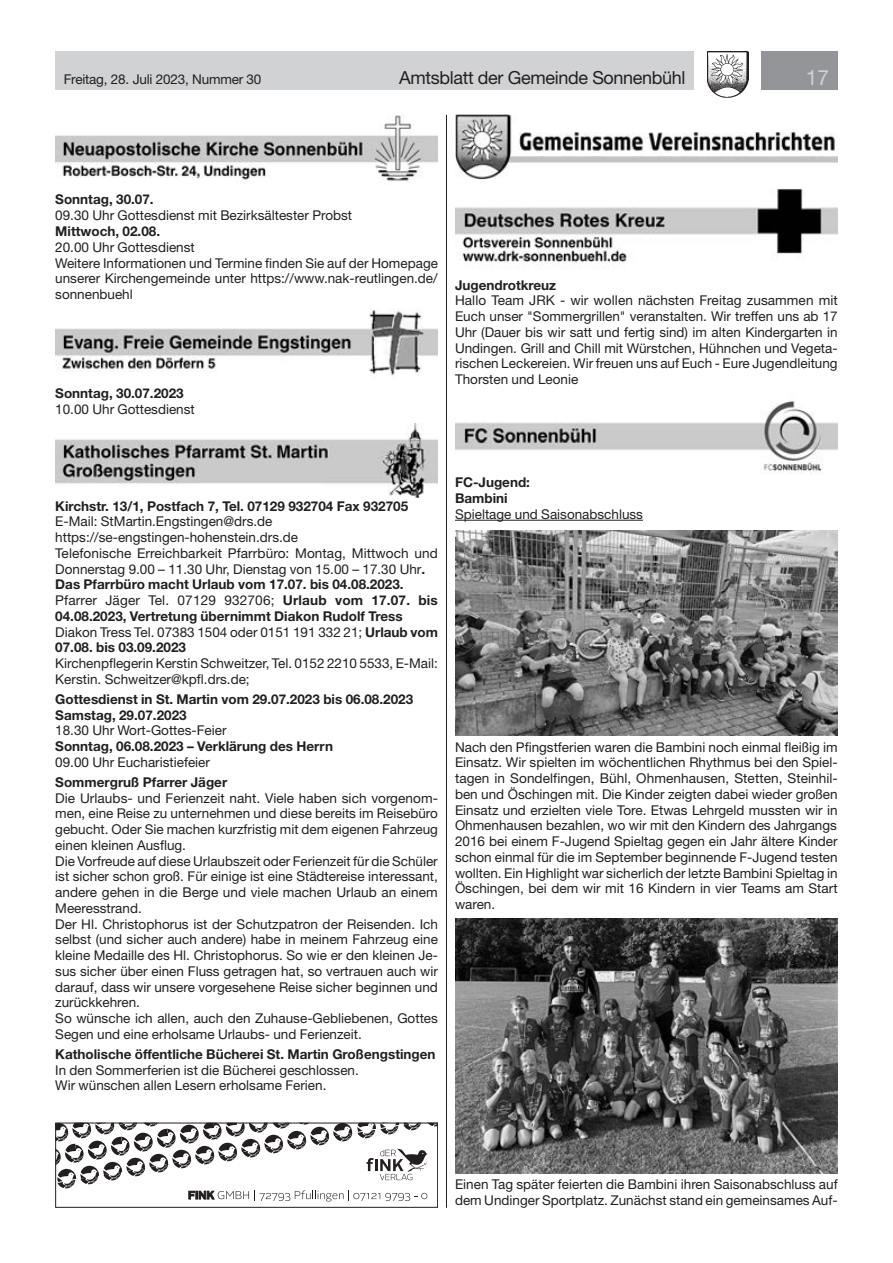
<style>
.page{position:relative;width:893px;height:1263px;background:#fff}
.page>*{position:absolute;margin:0;border:0;box-sizing:border-box;transform-origin:0 0}
.t1{font:21px "Helvetica Neue LT Std";color:#d1d2d4}
.t2{font:18px "Helvetica Neue LT Std";letter-spacing:-.02em;color:#231f20}
.t3{font:13.5px/15.8px "Helvetica Neue LT Std";color:#231f20}
.t4{font:700 13.5px/15.8px "Helvetica Neue LT Std";color:#231f20}
.s1{font-weight:700}
</style>
<div class="page">
<div style="left:55px;top:51px;width:639px;height:38px;background:#d1d2d4"></div>
<div style="left:761px;top:51px;width:77px;height:38px;background:#939598"></div>
<img style="left:707px;top:51px;width:41px;height:47px">
<img style="left:55px;top:115px;width:383px;height:66px">
<img style="left:55px;top:310px;width:383px;height:66px">
<img style="left:55px;top:424px;width:383px;height:73px">
<hr style="left:455px;top:520px;width:188px;height:1px;background:#231f20">
<img style="left:455px;top:115px;width:383px;height:64px">
<img style="left:455px;top:189px;width:383px;height:74px">
<img style="left:455px;top:400px;width:383px;height:74px">
<img style="left:455px;top:531px;width:383px;height:205px">
<img style="left:456px;top:919px;width:381px;height:254px">
<hr style="left:446px;top:115px;width:1px;height:1093px;background:#231f20">
<div style="left:55px;top:1123px;width:383px;height:85px;border:1px solid #231f20"></div>
<svg style="left:55px;top:1123px;width:383px;height:78px"></svg>
<p class="t3" style="left:64px;top:71px;width:199px">Freitag, 28. Juli 2023, Nummer 30</p>
<h2 class="t2" style="left:399px;top:67px;width:288px">Amtsblatt der Gemeinde Sonnenbühl</h2>
<h1 class="t1" style="left:806px;top:65px;width:25px">17</h1>
<p class="t4" style="left:55px;top:191px;width:100px">Sonntag, 30.07.</p>
<p class="t3" style="left:55px;top:207px;width:298px">09.30 Uhr Gottesdienst mit Bezirksältester Probst</p>
<p class="t4" style="left:55px;top:223px;width:106px">Mittwoch, 02.08.</p>
<p class="t3" style="left:55px;top:239px;width:384px">20.00 Uhr Gottesdienst<br>Weitere Informationen und Termine finden Sie auf der Homepage unserer Kirchengemeinde unter https://www.nak-reutlingen.de/ sonnenbuehl</p>
<p class="t4" style="left:55px;top:385px;width:130px">Sonntag, 30.07.2023</p>
<p class="t3" style="left:55px;top:401px;width:141px">10.00 Uhr Gottesdienst</p>
<p class="t4" style="left:455px;top:277px;width:103px">Jugendrotkreuz</p>
<p class="t3" style="left:455px;top:292px;width:384px;text-align:justify">Hallo Team JRK - wir wollen nächsten Freitag zusammen mit Euch unser "Sommergrillen" veranstalten. Wir treffen uns ab 17<br>Uhr (Dauer bis wir satt und fertig sind) im alten Kindergarten in Undingen. Grill and Chill mit Würstchen, Hühnchen und Vegeta&shy;rischen Leckereien. Wir freuen uns auf Euch - Eure Jugendleitung Thorsten und Leonie</p>
<p class="t4" style="left:55px;top:498px;width:354px">Kirchstr. 13/1, Postfach 7, Tel. 07129 932704 Fax 932705</p>
<p class="t3" style="left:55px;top:513px;width:384px">E-Mail: StMartin.Engstingen@drs.de https://se-engstingen-hohenstein.drs.de<br>Telefonische Erreichbarkeit Pfarrbüro: Montag, Mittwoch und Donnerstag 9.00 – 11.30 Uhr, Dienstag von 15.00 – 17.30 Uhr<span class="s1">.<br>Das Pfarrbüro macht Urlaub vom 17.07. bis 04.08.2023.<br></span>Pfarrer Jäger Tel. 07129 932706; <span class="s1">Urlaub vom 17.07. bis 04.08.2023, Vertretung übernimmt Diakon Rudolf Tress </span>Diakon Tress Tel. 07383 1504 oder 0151 191 332 21; <span class="s1">Urlaub vom 07.08. bis 03.09.2023</span></p>
<p class="t3" style="left:55px;top:655px;width:384px">Kirchenpflegerin Kerstin Schweitzer, Tel. 0152 2210 5533, E-Mail:<br>Kerstin. Schweitzer@kpfl.drs.de;</p>
<p class="t4" style="left:55px;top:691px;width:359px">Gottesdienst in St. Martin vom 29.07.2023 bis 06.08.2023<br>Samstag, 29.07.2023</p>
<p class="t3" style="left:55px;top:722px;width:173px">18.30 Uhr Wort-Gottes-Feier</p>
<p class="t4" style="left:55px;top:738px;width:279px">Sonntag, 06.08.2023 – Verklärung des Herrn</p>
<p class="t3" style="left:55px;top:754px;width:156px">09.00 Uhr Eucharistiefeier</p>
<p class="t4" style="left:55px;top:774px;width:173px">Sommergruß Pfarrer Jäger</p>
<p class="t3" style="left:55px;top:790px;width:384px">Die Urlaubs- und Ferienzeit naht. Viele haben sich vorgenom&shy;men, eine Reise zu unternehmen und diese bereits im Reisebüro gebucht. Oder Sie machen kurzfristig mit dem eigenen Fahrzeug einen kleinen Ausflug.<br>Die Vorfreude auf diese Urlaubszeit oder Ferienzeit für die Schüler ist sicher schon groß. Für einige ist eine Städtereise interessant, andere gehen in die Berge und viele machen Urlaub an einem Meeresstrand.<br>Der Hl. Christophorus ist der Schutzpatron der Reisenden. Ich selbst (und sicher auch andere) habe in meinem Fahrzeug eine kleine Medaille des Hl. Christophorus. So wie er den kleinen Je&shy;sus sicher über einen Fluss getragen hat, so vertrauen auch wir darauf, dass wir unsere vorgesehene Reise sicher beginnen und zurückkehren.<br>So wünsche ich allen, auch den Zuhause-Gebliebenen, Gottes Segen und eine erholsame Urlaubs- und Ferienzeit.</p>
<p class="t4" style="left:55px;top:1046px;width:382px">Katholische öffentliche Bücherei St. Martin Großengstingen</p>
<p class="t3" style="left:55px;top:1062px;width:305px">In den Sommerferien ist die Bücherei geschlossen.<br>Wir wünschen allen Lesern erholsame Ferien.</p>
<p class="t4" style="left:455px;top:474px;width:77px">FC-Jugend:<br>Bambini</p>
<p class="t3" style="left:455px;top:506px;width:190px">Spieltage und Saisonabschluss</p>
<p class="t3" style="left:455px;top:739px;width:384px;text-align:justify">Nach den Pfingstferien waren die Bambini noch einmal fleißig im Einsatz. Wir spielten im wöchentlichen Rhythmus bei den Spiel&shy;tagen in Sondelfingen, Bühl, Ohmenhausen, Stetten, Steinhil&shy;ben und Öschingen mit. Die Kinder zeigten dabei wieder großen Einsatz und erzielten viele Tore. Etwas Lehrgeld mussten wir in Ohmenhausen bezahlen, wo wir mit den Kindern des Jahrgangs 2016 bei einem F-Jugend Spieltag gegen ein Jahr ältere Kinder schon einmal für die im September beginnende F-Jugend testen wollten. Ein Highlight war sicherlich der letzte Bambini Spieltag in Öschingen, bei dem wir mit 16 Kindern in vier Teams am Start waren.</p>
<p class="t3" style="left:455px;top:1176px;width:384px">Einen Tag später feierten die Bambini ihren Saisonabschluss auf dem Undinger Sportplatz. Zunächst stand ein gemeinsames Auf-</p>
</div>
